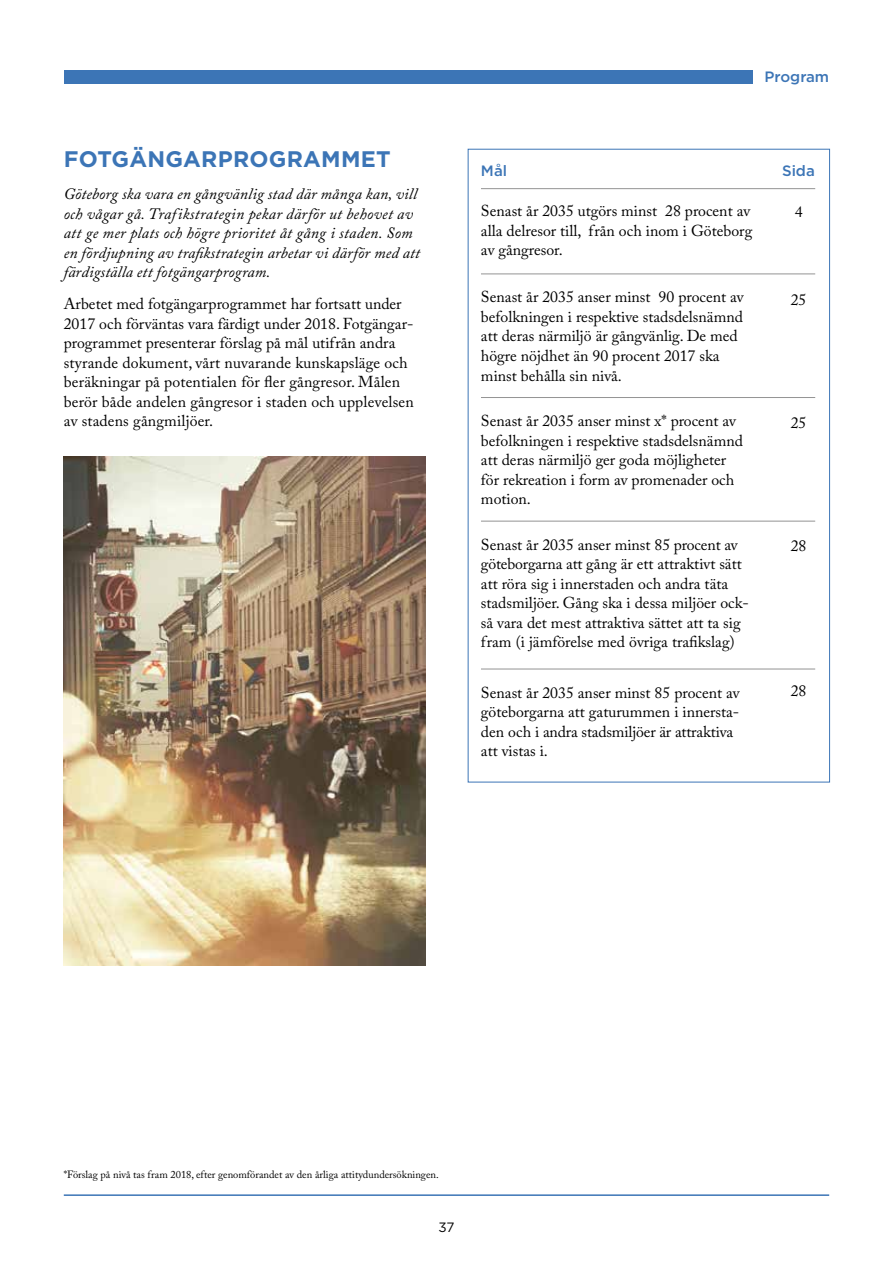
<style>
.page{position:relative;width:893px;height:1263px;background:#fff}
.page>*{position:absolute;margin:0;border:0;box-sizing:border-box;transform-origin:0 0}
.t1{font:700 22.5px "Gotham";letter-spacing:.01em;color:#3c75b6}
.t2{font:15.75px/19.5px "Adobe Caslon Pro";color:#000}
.t3{font:italic 15.75px/19.5px "Adobe Caslon Pro";letter-spacing:.01em;color:#000}
.t4{font:500 15px "Gotham";color:#3c75b6}
.t5{font:13.5px "Gotham";color:#000}
.t6{font:10.5px "Adobe Caslon Pro";color:#000}
</style>
<div class="page">
<hr style="left:64px;top:1194px;width:765px;height:2px;background:#3c75b6">
<div style="left:64px;top:70px;width:689px;height:13px;background:#3c75b6"></div>
<hr style="left:481px;top:188px;width:334px;height:1px;background:#939393">
<hr style="left:481px;top:274px;width:334px;height:1px;background:#939393">
<hr style="left:481px;top:397px;width:334px;height:1px;background:#939393">
<hr style="left:481px;top:521px;width:334px;height:1px;background:#939393">
<hr style="left:481px;top:669px;width:334px;height:1px;background:#939393">
<img style="left:64px;top:457px;width:361px;height:508px">
<h1 class="t1" style="left:64px;top:144px;width:328px">FOTGÄNGARPROGRAMMET</h1>
<p class="t3" style="left:64px;top:184px;width:358px">Göteborg ska vara en gångvänlig stad där många kan, vill och vågar gå. Trafikstrategin pekar därför ut behovet av att ge mer plats och högre prioritet åt gång i staden. Som en fördjupning av trafikstrategin arbetar vi därför med att färdigställa ett fotgängarprogram.</p>
<p class="t2" style="left:64px;top:294px;width:351px">Arbetet med fotgängarprogrammet har fortsatt under 2017 och förväntas vara färdigt under 2018. Fotgängar&shy;programmet presenterar förslag på mål utifrån andra styrande dokument, vårt nuvarande kunskapsläge och beräkningar på potentialen för fler gångresor. Målen berör både andelen gångresor i staden och upplevelsen av stadens gångmiljöer.</p>
<p class="t4" style="left:764px;top:67px;width:66px">Program</p>
<p class="t4" style="left:481px;top:161px;width:28px">Mål</p>
<p class="t4" style="left:782px;top:161px;width:34px">Sida</p>
<p class="t2" style="left:481px;top:201px;width:273px">Senast år 2035 utgörs minst 28 procent av alla delresor till, från och inom i Göteborg av gångresor.</p>
<p class="t2" style="left:481px;top:287px;width:264px">Senast år 2035 anser minst 90 procent av befolkningen i respektive stadsdelsnämnd att deras närmiljö är gångvänlig. De med högre nöjdhet än 90 procent 2017 ska minst behålla sin nivå.</p>
<p class="t2" style="left:481px;top:411px;width:263px">Senast år 2035 anser minst x* procent av befolkningen i respektive stadsdelsnämnd att deras närmiljö ger goda möjligheter för rekreation i form av promenader och motion.</p>
<p class="t2" style="left:481px;top:534px;width:269px">Senast år 2035 anser minst 85 procent av göteborgarna att gång är ett attraktivt sätt att röra sig i innerstaden och andra täta stadsmiljöer. Gång ska i dessa miljöer ock&shy;så vara det mest attraktiva sättet att ta sig fram (i jämförelse med övriga trafikslag)</p>
<p class="t2" style="left:481px;top:682px;width:260px">Senast år 2035 anser minst 85 procent av göteborgarna att gaturummen i innersta&shy;den och i andra stadsmiljöer är attraktiva att vistas i.</p>
<p class="t2" style="left:795px;top:202px;width:9px">4</p>
<p class="t2" style="left:791px;top:290px;width:17px">25</p>
<p class="t2" style="left:791px;top:413px;width:17px">25</p>
<p class="t2" style="left:791px;top:535px;width:17px">28</p>
<p class="t2" style="left:791px;top:681px;width:17px">28</p>
<p class="t6" style="left:64px;top:1168px;width:376px">*Förslag på nivå tas fram 2018, efter genomförandet av den årliga attitydundersökningen.</p>
<p class="t5" style="left:438px;top:1218px;width:17px">37</p>
</div>
